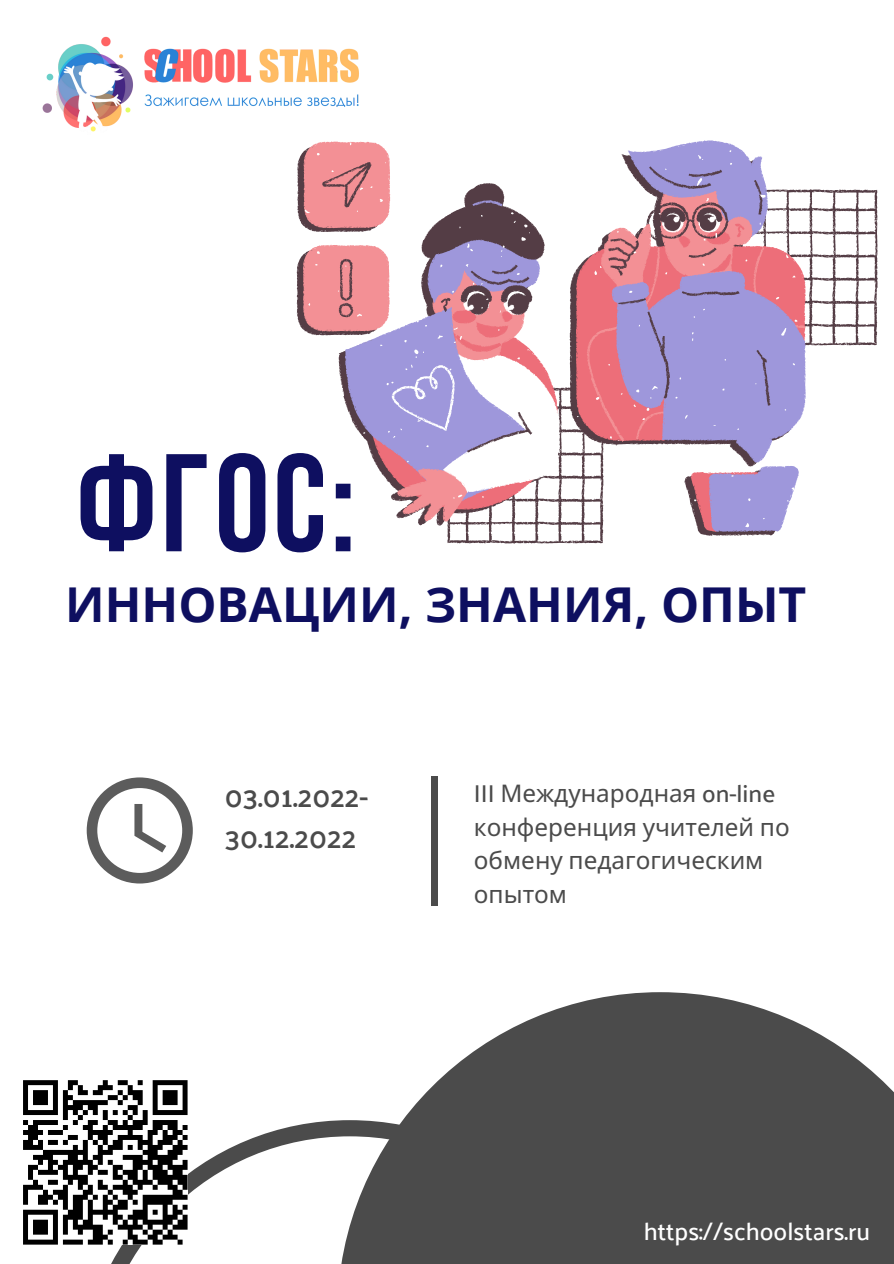
<style>
.page{position:relative;width:894px;height:1264px;background:#fff}
.page>*{position:absolute;margin:0;border:0;box-sizing:border-box;transform-origin:0 0}
.t1{font:700 138.6px "Bebas Neue";color:#0e0f60}
.t2{font:700 48px "Open Sans";color:#0e0f60}
.t3{font:600 29.1px "Palanquin";color:#4b4b4b}
.t4{font:500 24.75px "Palanquin";color:#fff}
.t5{font:24.3px/33.6px "Noto Sans";color:#4b4b4b}
.s1{font-family:"Palanquin";font-weight:500}
</style>
<div class="page">
<svg style="left:80px;top:1120px;width:257px;height:143px"></svg>
<svg style="left:337px;top:992px;width:556px;height:271px;fill:#4b4b4b"></svg>
<svg style="left:87px;top:777px;width:106px;height:106px"></svg>
<div style="left:431px;top:776px;width:7px;height:129px;background:#4b4b4b"></div>
<img style="left:42px;top:36px;width:317px;height:96px">
<svg style="left:296px;top:152px;width:581px;height:391px"></svg>
<svg style="left:304px;top:142px;width:493px;height:393px"></svg>
<svg style="left:23px;top:1080px;width:164px;height:164px"></svg>
<p class="t1" style="left:76px;top:447px;width:281px">ФГОС:</p>
<p class="t2" style="left:65px;top:571px;width:742px">ИННОВАЦИИ, ЗНАНИЯ, ОПЫТ</p>
<p class="t3" style="left:225px;top:779px;width:145px">03.01.2022-</p>
<p class="t3" style="left:225px;top:820px;width:133px">30.12.2022</p>
<p class="t5" style="left:474px;top:775px;width:317px"><span class="s1">III</span> Международная <span class="s1">on-line </span>конференция учителей по обмену педагогическим опытом</p>
<p class="t4" style="left:643px;top:1217px;width:228px">https://schoolstars.ru</p>
</div>
